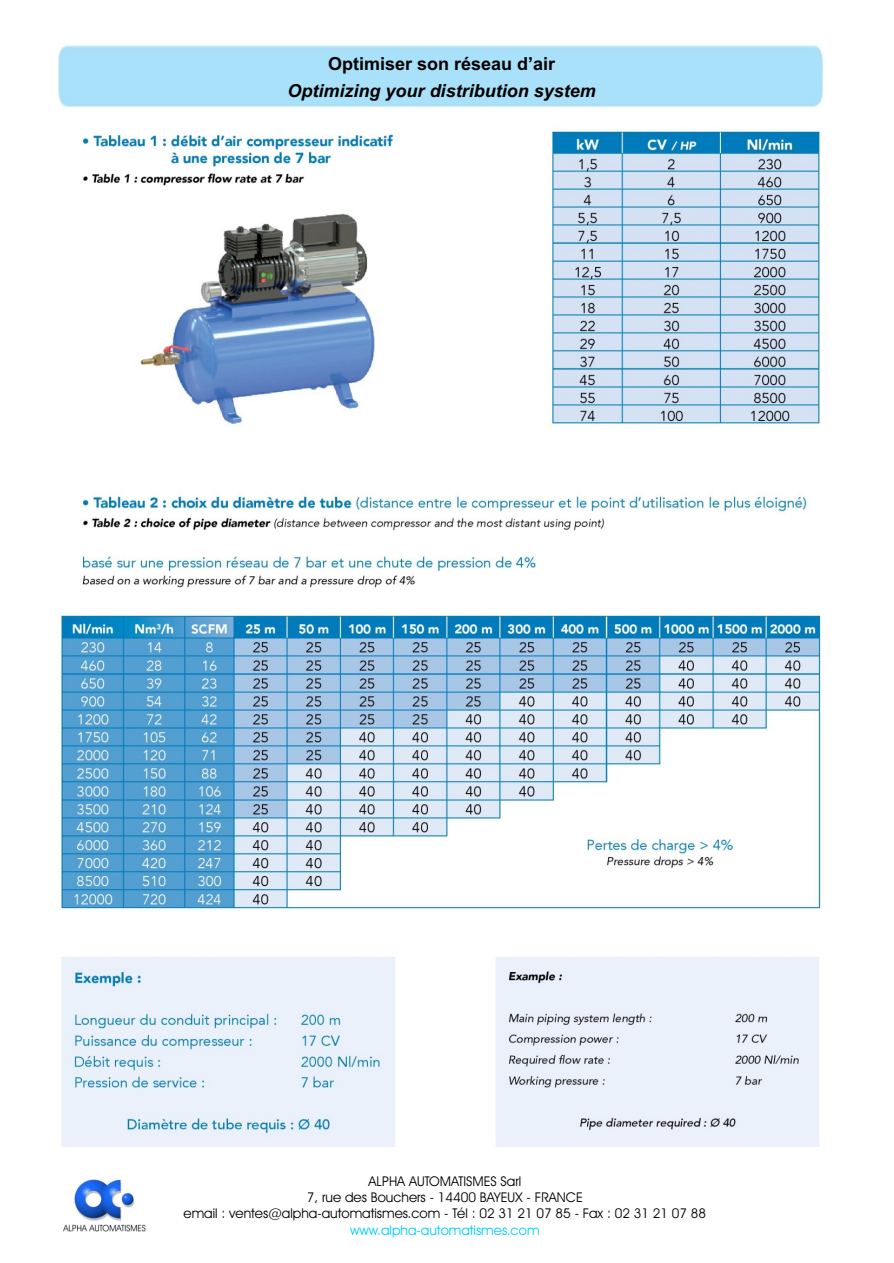
<style>
.page{position:relative;width:894px;height:1263px;background:#fff}
.page>*{position:absolute;margin:0;border:0;box-sizing:border-box;transform-origin:0 0}
.t1{font:italic 700 18px "Arial";color:#000}
.t2{font:700 18px "Arial";color:#000}
.t3{font:13.5px/16.2px "Avant Garde Bk BT";color:#000;text-align:center}
.t4{font:13.5px "Avant Garde Bk BT";color:#0cf}
</style>
<div class="page">
<img style="left:63px;top:1180px;width:83px;height:52px">
<img style="left:60px;top:131px;width:761px;height:1016px">
<h1 class="t2" style="left:328px;top:57px;width:229px">Optimiser son réseau d’air</h1>
<h1 class="t1" style="left:288px;top:84px;width:310px">Optimizing your distribution system</h1>
<p class="t3" style="left:184px;top:1174px;width:524px">ALPHA AUTOMATISMES Sarl<br>7, rue des Bouchers - 14400 BAYEUX - FRANCE<br>email : ventes@alpha-automatismes.com - Tél : 02 31 21 07 85 - Fax : 02 31 21 07 88</p>
<p class="t4" style="left:350px;top:1224px;width:191px">www.alpha-automatismes.com</p>
</div>
